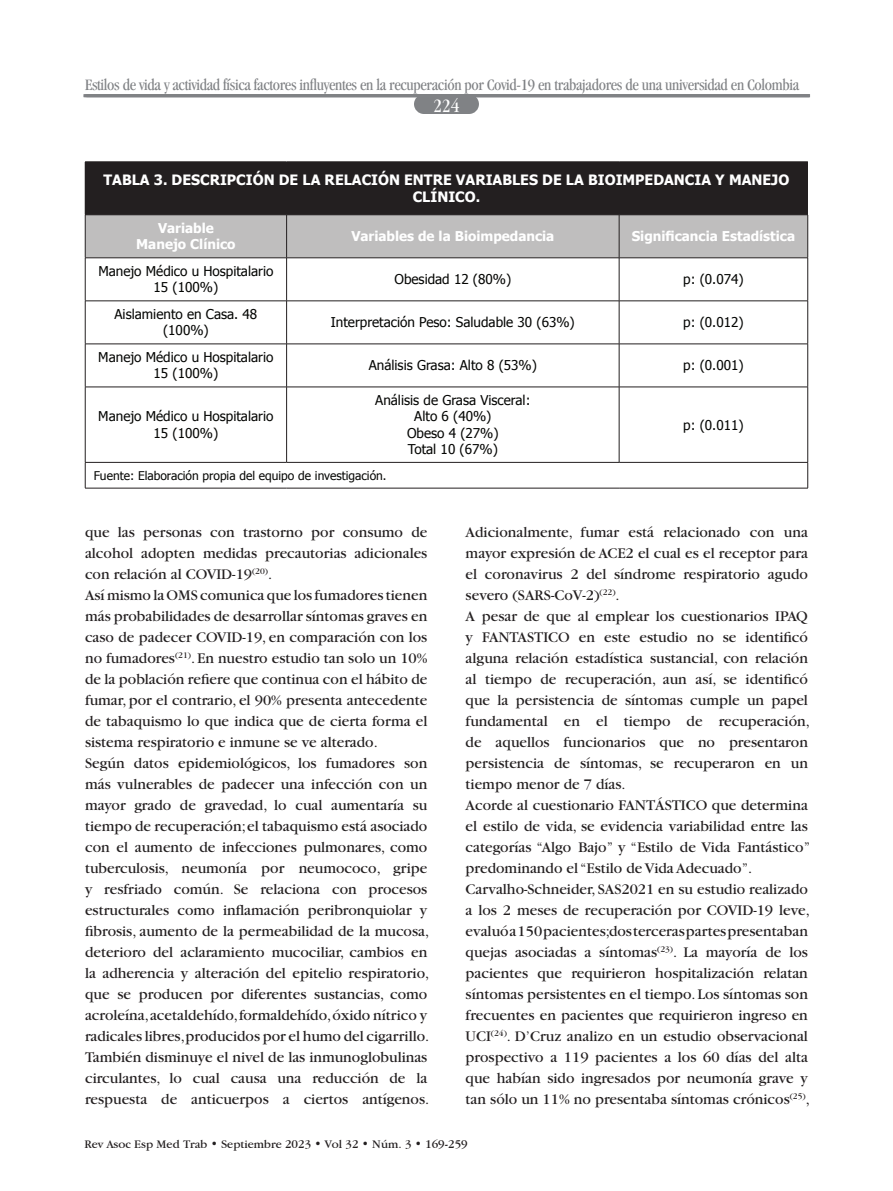
<style>
.page{position:relative;width:893px;height:1191px;background:#fff}
.page>*{position:absolute;margin:0;border:0;box-sizing:border-box;transform-origin:0 0}
.t1{font:condensed 19.5px "Garamond";color:#fff}
.t2{font:condensed 16.5px "Garamond";letter-spacing:-.02em;color:#808285}
.t3{font:15.45px/21px "Garamond";color:#231f20}
.t4{font:700 14.25px/17.1px "Tahoma";color:#fff;text-align:center}
.t5{font:13.5px/16.2px "Tahoma";color:#040503;text-align:center}
.t6{font:700 13.5px/16.2px "Tahoma";color:#fff;text-align:center}
.t7{font:12px "Garamond IT Cby BT";color:#231f20}
.t8{font:12px "Tahoma";color:#040503}
</style>
<div class="page">
<div style="left:414px;top:94px;width:65px;height:20px;background:#808285;border-radius:10px"></div>
<hr style="left:86px;top:94px;width:724px;height:3px;background:#808285">
<div style="left:85px;top:162px;width:723px;height:53px;background:#231f20"></div>
<div style="left:86px;top:215px;width:721px;height:42px;background:#bfbebe"></div>
<svg style="left:86px;top:258px;width:721px;height:230px"></svg>
<hr style="left:286px;top:215px;width:1px;height:43px;background:#231f20">
<hr style="left:619px;top:215px;width:1px;height:43px;background:#231f20">
<hr style="left:286px;top:258px;width:1px;height:43px;background:#231f20">
<hr style="left:619px;top:258px;width:1px;height:43px;background:#231f20">
<hr style="left:85px;top:300px;width:202px;height:1px;background:#231f20">
<hr style="left:287px;top:300px;width:332px;height:1px;background:#231f20">
<hr style="left:286px;top:301px;width:1px;height:43px;background:#231f20">
<hr style="left:619px;top:300px;width:189px;height:1px;background:#231f20">
<hr style="left:619px;top:301px;width:1px;height:43px;background:#231f20">
<hr style="left:85px;top:344px;width:202px;height:1px;background:#231f20">
<hr style="left:287px;top:344px;width:332px;height:1px;background:#231f20">
<hr style="left:286px;top:344px;width:1px;height:43px;background:#231f20">
<hr style="left:619px;top:344px;width:189px;height:1px;background:#231f20">
<hr style="left:619px;top:344px;width:1px;height:43px;background:#231f20">
<hr style="left:85px;top:387px;width:202px;height:1px;background:#231f20">
<hr style="left:287px;top:387px;width:332px;height:1px;background:#231f20">
<hr style="left:286px;top:387px;width:1px;height:75px;background:#231f20">
<hr style="left:619px;top:387px;width:189px;height:1px;background:#231f20">
<hr style="left:619px;top:387px;width:1px;height:75px;background:#231f20">
<hr style="left:85px;top:462px;width:202px;height:1px;background:#231f20">
<hr style="left:287px;top:462px;width:332px;height:1px;background:#231f20">
<hr style="left:619px;top:462px;width:189px;height:1px;background:#231f20">
<hr style="left:85px;top:258px;width:1px;height:43px;background:#231f20">
<hr style="left:807px;top:258px;width:1px;height:43px;background:#231f20">
<hr style="left:85px;top:301px;width:1px;height:43px;background:#231f20">
<hr style="left:807px;top:301px;width:1px;height:43px;background:#231f20">
<hr style="left:85px;top:344px;width:1px;height:43px;background:#231f20">
<hr style="left:807px;top:344px;width:1px;height:43px;background:#231f20">
<hr style="left:85px;top:387px;width:1px;height:75px;background:#231f20">
<hr style="left:807px;top:387px;width:1px;height:75px;background:#231f20">
<svg style="left:85px;top:462px;width:1px;height:26px"></svg>
<svg style="left:807px;top:462px;width:1px;height:26px"></svg>
<hr style="left:85px;top:488px;width:202px;height:1px;background:#231f20">
<hr style="left:287px;top:488px;width:332px;height:1px;background:#231f20">
<hr style="left:619px;top:488px;width:189px;height:1px;background:#231f20">
<hr style="left:85px;top:161px;width:202px;height:1px;background:#231f20">
<hr style="left:287px;top:161px;width:332px;height:1px;background:#231f20">
<hr style="left:619px;top:161px;width:189px;height:1px;background:#231f20">
<hr style="left:85px;top:215px;width:1px;height:43px;background:#231f20">
<hr style="left:807px;top:215px;width:1px;height:43px;background:#231f20">
<hr style="left:85px;top:257px;width:202px;height:1px;background:#231f20">
<hr style="left:287px;top:257px;width:332px;height:1px;background:#231f20">
<hr style="left:619px;top:257px;width:189px;height:1px;background:#231f20">
<p class="t2" style="left:85px;top:75px;width:716px">Estilos de vida y actividad física factores influyentes en la recuperación por Covid-19 en trabajadores de una universidad en Colombia</p>
<p class="t1" style="left:433px;top:95px;width:27px">224</p>
<p class="t4" style="left:104px;top:170px;width:687px">TABLA 3. DESCRIPCIÓN DE LA RELACIÓN ENTRE VARIABLES DE LA BIOIMPEDANCIA Y MANEJO<br>CLÍNICO.</p>
<p class="t6" style="left:136px;top:219px;width:101px">Variable<br>Manejo Clínico</p>
<p class="t6" style="left:351px;top:227px;width:204px">Variables de la Bioimpedancia</p>
<p class="t6" style="left:632px;top:227px;width:165px">Significancia Estadística</p>
<p class="t5" style="left:98px;top:262px;width:177px">Manejo Médico u Hospitalario<br>15 (100%)</p>
<p class="t5" style="left:394px;top:271px;width:118px">Obesidad 12 (80%)</p>
<p class="t5" style="left:683px;top:271px;width:62px">p: (0.074)</p>
<p class="t5" style="left:115px;top:305px;width:144px">Aislamiento en Casa. 48 (100%)</p>
<p class="t5" style="left:331px;top:314px;width:245px">Interpretación Peso: Saludable 30 (63%)</p>
<p class="t5" style="left:683px;top:314px;width:62px">p: (0.012)</p>
<p class="t5" style="left:98px;top:348px;width:177px">Manejo Médico u Hospitalario<br>15 (100%)</p>
<p class="t5" style="left:369px;top:357px;width:170px">Análisis Grasa: Alto 8 (53%)</p>
<p class="t5" style="left:683px;top:357px;width:62px">p: (0.001)</p>
<p class="t5" style="left:98px;top:408px;width:177px">Manejo Médico u Hospitalario<br>15 (100%)</p>
<p class="t5" style="left:375px;top:391px;width:157px">Análisis de Grasa Visceral:<br>Alto 6 (40%)<br>Obeso 4 (27%)<br>Total 10 (67%)</p>
<p class="t5" style="left:683px;top:416px;width:62px">p: (0.011)</p>
<p class="t8" style="left:94px;top:467px;width:294px">Fuente: Elaboración propia del equipo de investigación.</p>
<p class="t3" style="left:85px;top:522px;width:346px">que las personas con trastorno por consumo de alcohol adopten medidas precautorias adicionales con relación al COVID-19<sup>(20)</sup>.<br>Así mismo la OMS comunica que los fumadores tienen más probabilidades de desarrollar síntomas graves en caso de padecer COVID-19, en comparación con los no fumadores<sup>(21)</sup>. En nuestro estudio tan solo un 10% de la población refiere que continua con el hábito de fumar, por el contrario, el 90% presenta antecedente de tabaquismo lo que indica que de cierta forma el sistema respiratorio e inmune se ve alterado.<br>Según datos epidemiológicos, los fumadores son más vulnerables de padecer una infección con un mayor grado de gravedad, lo cual aumentaría su tiempo de recuperación; el tabaquismo está asociado con el aumento de infecciones pulmonares, como tuberculosis, neumonía por neumococo, gripe y resfriado común. Se relaciona con procesos estructurales como inflamación peribronquiolar y fibrosis, aumento de la permeabilidad de la mucosa, deterioro del aclaramiento mucociliar, cambios en la adherencia y alteración del epitelio respiratorio, que se producen por diferentes sustancias, como acroleína, acetaldehído, formaldehído, óxido nítrico y radicales libres,producidos por el humo del cigarrillo.<br>También disminuye el nivel de las inmunoglobulinas circulantes, lo cual causa una reducción de la respuesta de anticuerpos a ciertos antígenos.</p>
<p class="t3" style="left:466px;top:522px;width:346px">Adicionalmente, fumar está relacionado con una mayor expresión de ACE2 el cual es el receptor para el coronavirus 2 del síndrome respiratorio agudo severo (SARS-CoV-2)<sup>(22)</sup>.<br>A pesar de que al emplear los cuestionarios IPAQ y FANTASTICO en este estudio no se identificó alguna relación estadística sustancial, con relación al tiempo de recuperación, aun así, se identificó que la persistencia de síntomas cumple un papel fundamental en el tiempo de recuperación, de aquellos funcionarios que no presentaron persistencia de síntomas, se recuperaron en un tiempo menor de 7 días.<br>Acorde al cuestionario FANTÁSTICO que determina el estilo de vida, se evidencia variabilidad entre las categorías “Algo Bajo” y “Estilo de Vida Fantástico” predominando el “Estilo de Vida Adecuado”.<br>Carvalho-Schneider, SAS2021 en su estudio realizado a los 2 meses de recuperación por COVID-19 leve, evaluó a 150 pacientes;dos terceras partes presentaban quejas asociadas a síntomas<sup>(23)</sup>. La mayoría de los pacientes que requirieron hospitalización relatan síntomas persistentes en el tiempo. Los síntomas son frecuentes en pacientes que requirieron ingreso en UCI<sup>(24)</sup>. D’Cruz analizo en un estudio observacional prospectivo a 119 pacientes a los 60 días del alta que habían sido ingresados por neumonía grave y tan sólo un 11% no presentaba síntomas crónicos<sup>(25)</sup>,</p>
<p class="t7" style="left:85px;top:1136px;width:385px">Rev Asoc Esp Med Trab • Septiembre 2023 • Vol 32 • Núm. 3 • 169-259</p>
</div>
